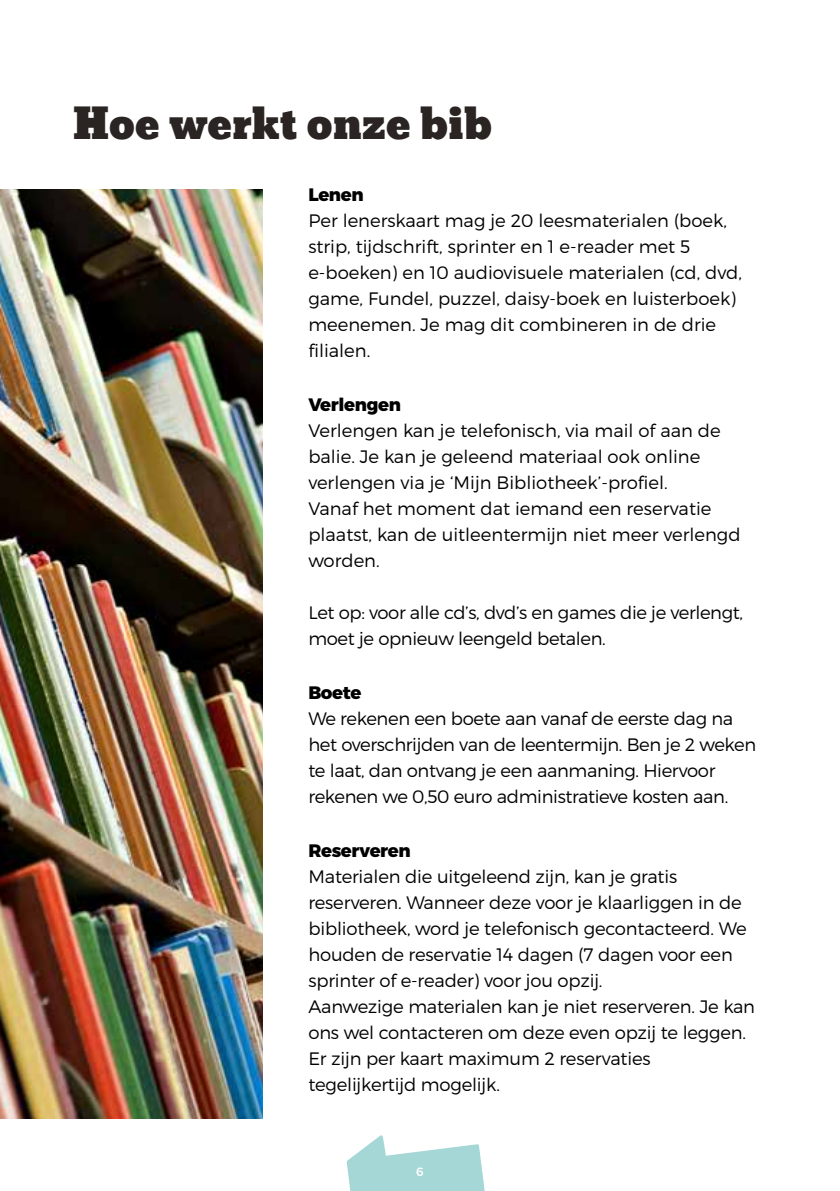
<style>
.page{position:relative;width:840px;height:1191px;background:#fff}
.page>*{position:absolute;margin:0;border:0;box-sizing:border-box;transform-origin:0 0}
.t1{font:40.8px "Bevan";color:#2a2522}
.t2{font:300 18px/26px "Montserrat";letter-spacing:-.01em;color:#000}
.t3{font:800 18px "Montserrat";letter-spacing:-.02em;color:#000}
.t4{font:500 12px "Montserrat Alternates";color:#fff}
</style>
<div class="page">
<svg style="left:346px;top:1135px;width:139px;height:56px"></svg>
<img style="left:0;top:190px;width:262px;height:929px">
<h1 class="t1" style="left:72px;top:92px;width:421px">Hoe werkt onze bib</h1>
<p class="t3" style="left:308px;top:180px;width:57px">Lenen</p>
<p class="t2" style="left:308px;top:207px;width:435px">Per lenerskaart mag je 20 leesmaterialen (boek, strip, tijdschrift, sprinter en 1 e-reader met 5 e-boeken) en 10 audiovisuele materialen (cd, dvd, game, Fundel, puzzel, daisy-boek en luisterboek) meenemen. Je mag dit combineren in de drie filialen.</p>
<p class="t3" style="left:308px;top:390px;width:94px">Verlengen</p>
<p class="t2" style="left:308px;top:417px;width:433px">Verlengen kan je telefonisch, via mail of aan de balie. Je kan je geleend materiaal ook online verlengen via je ‘Mijn Bibliotheek’-profiel.<br>Vanaf het moment dat iemand een reservatie plaatst, kan de uitleentermijn niet meer verlengd worden.</p>
<p class="t2" style="left:308px;top:599px;width:436px">Let op: voor alle cd’s, dvd’s en games die je verlengt, moet je opnieuw leengeld betalen.</p>
<p class="t3" style="left:308px;top:678px;width:55px">Boete</p>
<p class="t2" style="left:308px;top:705px;width:449px">We rekenen een boete aan vanaf de eerste dag na het overschrijden van de leentermijn. Ben je 2 weken te laat, dan ontvang je een aanmaning. Hiervoor rekenen we 0,50 euro administratieve kosten aan.</p>
<p class="t3" style="left:308px;top:836px;width:104px">Reserveren</p>
<p class="t2" style="left:308px;top:863px;width:448px">Materialen die uitgeleend zijn, kan je gratis reserveren. Wanneer deze voor je klaarliggen in de bibliotheek, word je telefonisch gecontacteerd. We houden de reservatie 14 dagen (7 dagen voor een sprinter of e-reader) voor jou opzij.<br>Aanwezige materialen kan je niet reserveren. Je kan ons wel contacteren om deze even opzij te leggen.<br>Er zijn per kaart maximum 2 reservaties tegelijkertijd mogelijk.</p>
<p class="t4" style="left:416px;top:1161px;width:9px">6</p>
</div>
